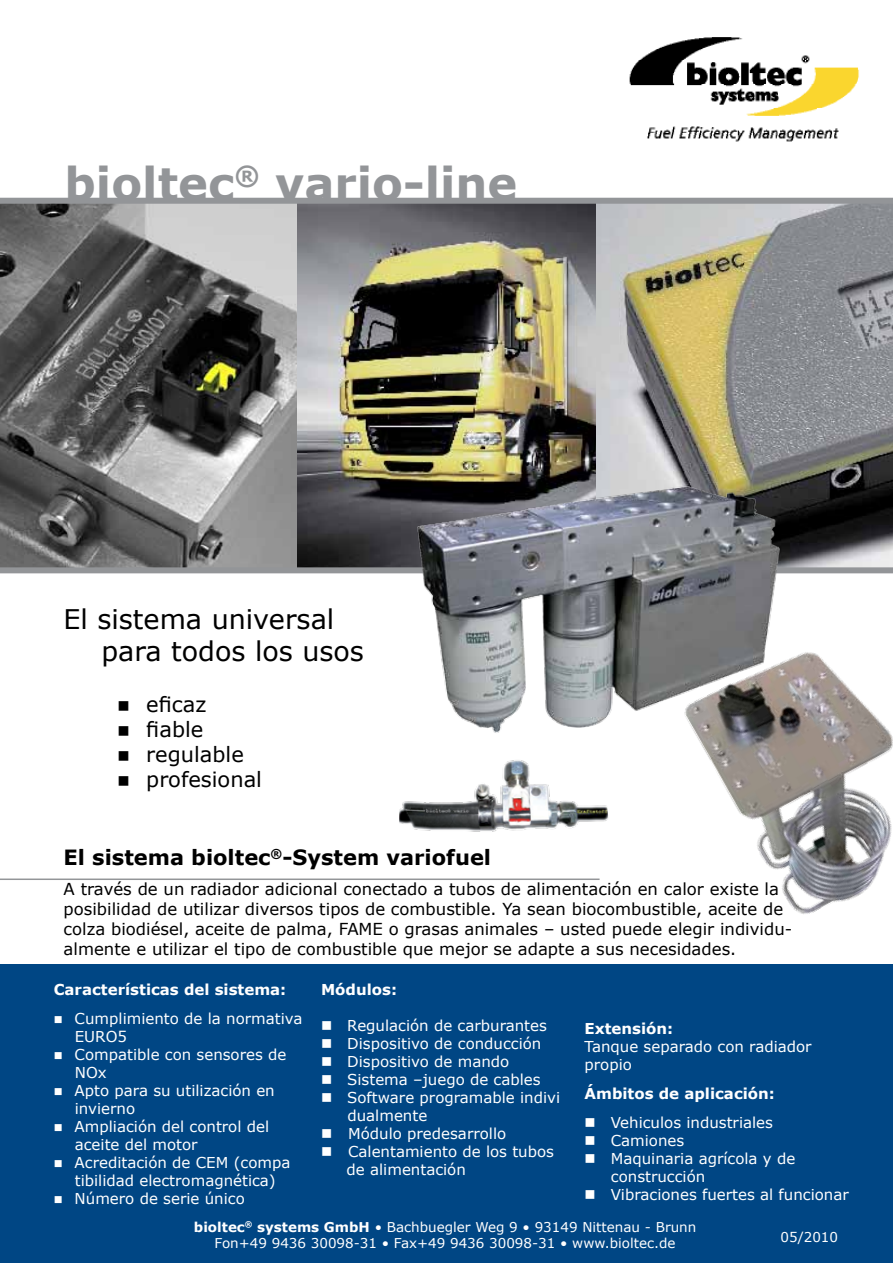
<style>
.page{position:relative;width:893px;height:1263px;background:#fff}
.page>*{position:absolute;margin:0;border:0;box-sizing:border-box;transform-origin:0 0}
.t1{font:700 45px "Verdana";color:#939598}
.t2{font:27px/32.4px "Verdana";color:#000}
.t3{font:21px "Verdana";color:#000}
.t4{font:700 21px "Verdana";color:#000}
.t5{font:16.5px/19.8px "Verdana";color:#000}
.t6{font:15px/18px "Verdana";color:#fff}
.t7{font:700 15px "Verdana";color:#fff}
.t8{font:13.5px/16.2px "Verdana";color:#fff;text-align:center}
.s1{font-weight:700}
</style>
<div class="page">
<div style="left:0;top:965px;width:893px;height:298px;background:#004684"></div>
<img style="left:629px;top:37px;width:230px;height:105px">
<hr style="left:0;top:878px;width:600px;height:2px;background:#939598">
<img style="left:0;top:204px;width:893px;height:363px">
<div style="left:0;top:198px;width:893px;height:6px;background:#939598"></div>
<div style="left:0;top:567px;width:893px;height:6px;background:#939598"></div>
<img style="left:407px;top:475px;width:385px;height:258px">
<img style="left:671px;top:621px;width:222px;height:293px">
<img style="left:399px;top:760px;width:209px;height:72px">
<h1 class="t1" style="left:65px;top:155px;width:454px">bioltec<sup>®</sup> vario-line</h1>
<h2 class="t2" style="left:101px;top:602px;width:264px;text-indent:-38px">El sistema universal para todos los usos</h2>
<h3 class="t3" style="left:117px;top:691px;width:91px">■ eficaz</h3>
<h3 class="t3" style="left:117px;top:716px;width:87px">■ fiable</h3>
<h3 class="t3" style="left:117px;top:741px;width:128px">■ regulable</h3>
<h3 class="t3" style="left:117px;top:766px;width:146px">■ profesional</h3>
<h3 class="t4" style="left:64px;top:843px;width:429px">El sistema bioltec<sup>®</sup>-System variofuel</h3>
<p class="t5" style="left:64px;top:879px;width:730px">A través de un radiador adicional conectado a tubos de alimentación en calor existe la posibilidad de utilizar diversos tipos de combustible. Ya sean biocombustible, aceite de colza biodiésel, aceite de palma, FAME o grasas animales – usted puede elegir individu&shy;almente e utilizar el tipo de combustible que mejor se adapte a sus necesidades.</p>
<p class="t7" style="left:54px;top:980px;width:234px">Características del sistema:</p>
<p class="t6" style="left:75px;top:1009px;width:229px;text-indent:-21px">■ Cumplimiento de la normativa<br>EURO5</p>
<p class="t6" style="left:75px;top:1045px;width:213px;text-indent:-21px">■ Compatible con sensores de<br>NOx</p>
<p class="t6" style="left:75px;top:1081px;width:201px;text-indent:-21px">■ Apto para su utilización en invierno</p>
<p class="t6" style="left:75px;top:1117px;width:196px;text-indent:-21px">■ Ampliación del control del aceite del motor</p>
<p class="t6" style="left:54px;top:1153px;width:238px;text-align:center">■ Acreditación de CEM (compa tibilidad electromagnética)</p>
<p class="t6" style="left:54px;top:1189px;width:193px">■ Número de serie único</p>
<p class="t7" style="left:321px;top:980px;width:78px">Módulos:</p>
<p class="t6" style="left:321px;top:1016px;width:227px">■ Regulación de carburantes</p>
<p class="t6" style="left:321px;top:1034px;width:222px">■ Dispositivo de conducción</p>
<p class="t6" style="left:321px;top:1052px;width:190px">■ Dispositivo de mando</p>
<p class="t6" style="left:321px;top:1070px;width:221px">■ Sistema –juego de cables</p>
<p class="t6" style="left:347px;top:1088px;width:214px;text-indent:-26px">■ Software programable indivi dualmente</p>
<p class="t6" style="left:321px;top:1124px;width:187px">■ Módulo predesarrollo</p>
<p class="t6" style="left:347px;top:1142px;width:209px;text-indent:-26px">■ Calentamiento de los tubos de alimentación</p>
<p class="t7" style="left:584px;top:1019px;width:90px">Extensión:</p>
<p class="t6" style="left:584px;top:1037px;width:229px">Tanque separado con radiador propio</p>
<p class="t7" style="left:584px;top:1084px;width:192px">Ámbitos de aplicación:</p>
<p class="t6" style="left:584px;top:1113px;width:190px">■ Vehiculos industriales</p>
<p class="t6" style="left:584px;top:1131px;width:101px">■ Camiones</p>
<p class="t6" style="left:611px;top:1149px;width:186px;text-indent:-26px">■ Maquinaria agrícola y de construcción</p>
<p class="t6" style="left:584px;top:1185px;width:266px">■ Vibraciones fuertes al funcionar</p>
<p class="t8" style="left:194px;top:1218px;width:504px"><span class="s1">bioltec</span><sup>®</sup> <span class="s1">systems GmbH</span> • Bachbuegler Weg 9 • 93149 Nittenau - Brunn<br>Fon+49 9436 30098-31 • Fax+49 9436 30098-31 • www.bioltec.de</p>
<p class="t8" style="left:780px;top:1228px;width:59px">05/2010</p>
</div>
